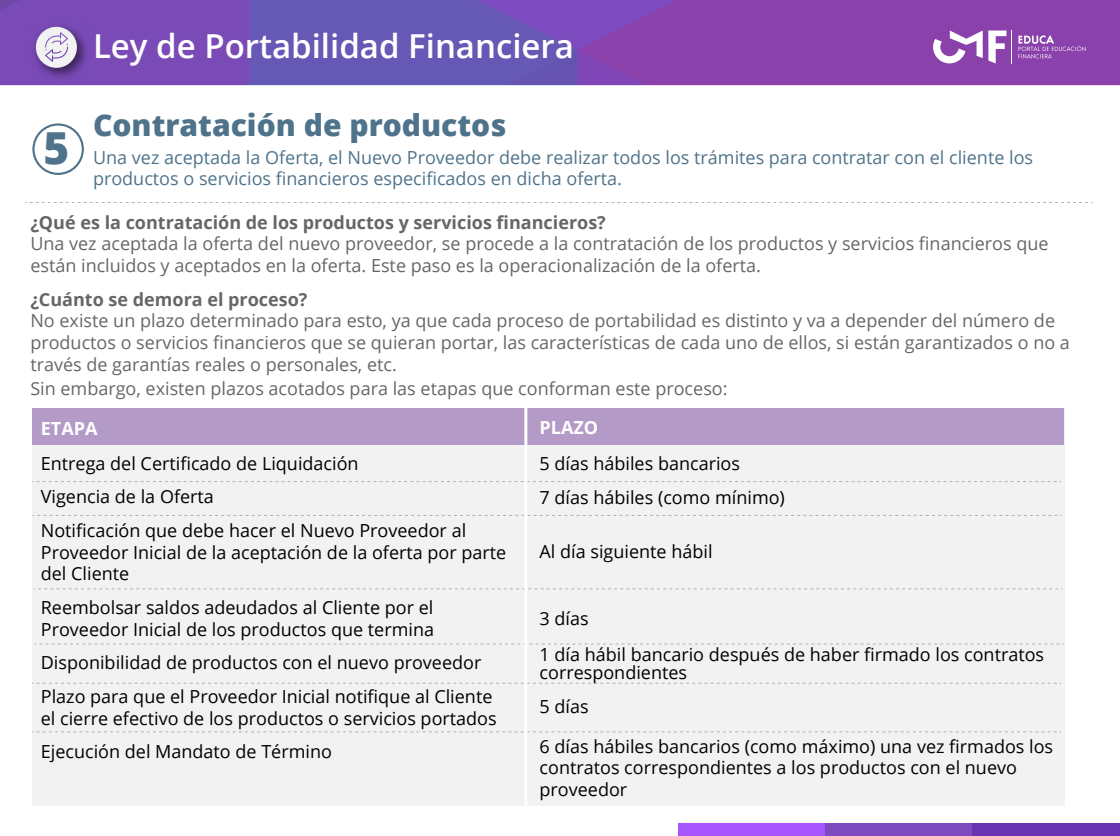
<style>
.page{position:relative;width:1120px;height:836px;background:#fff}
.page>*{position:absolute;margin:0;border:0;box-sizing:border-box;transform-origin:0 0}
.t1{font:800 44.1px "Open Sans";color:#4e738a}
.t2{font:600 33px "Open Sans";color:#fff}
.t3{font:800 30px "Open Sans";color:#4e738a}
.t4{font:18px/33.6px "Open Sans";color:#000}
.t5{font:18px/21.6px "Open Sans";color:#666}
.t6{font:18px/21.6px "Open Sans";color:#4e738a}
.t7{font:700 18px "Open Sans";color:#666}
.t8{font:700 18px "Open Sans";color:#fff}
</style>
<div class="page">
<div style="left:32px;top:408px;width:1033px;height:397px;background:#f2f2f2"></div>
<div style="left:32px;top:408px;width:1031px;height:36px;background:#b49bc7"></div>
<div style="left:905px;top:0;width:215px;height:85px;background:#8b41ac"></div>
<svg style="left:0;top:0;width:905px;height:85px;background:#7a4eb3"></svg>
<div style="left:32px;top:123px;width:52px;height:52px;border:2px solid #4e738a;border-radius:50%"></div>
<hr style="left:1011px;top:30px;width:1px;height:33px;background:#fff">
<svg style="left:933px;top:30px;width:49px;height:33px"></svg>
<svg style="left:1018px;top:35px;width:67px;height:23px;background:#9d5fb9"></svg>
<svg style="left:988px;top:30px;width:18px;height:33px"></svg>
<svg style="left:25px;top:202px;width:1068px;height:1px"></svg>
<div style="left:679px;top:823px;width:147px;height:12px;background:#a655ff"></div>
<div style="left:825px;top:823px;width:148px;height:12px;background:#7c4cbf"></div>
<div style="left:972px;top:823px;width:148px;height:12px;background:#6935b2"></div>
<svg style="left:32px;top:481px;width:1029px;height:1px"></svg>
<svg style="left:33px;top:588px;width:1029px;height:1px"></svg>
<svg style="left:35px;top:643px;width:1029px;height:1px"></svg>
<svg style="left:32px;top:682px;width:1029px;height:1px"></svg>
<svg style="left:32px;top:731px;width:1029px;height:1px"></svg>
<hr style="left:524px;top:404px;width:3px;height:406px;background:#fff">
<h2 class="t2" style="left:93px;top:23px;width:482px">Ley de Portabilidad Financiera</h2>
<h3 class="t3" style="left:93px;top:102px;width:415px">Contratación de productos</h3>
<p class="t6" style="left:93px;top:146px;width:941px">Una vez aceptada la Oferta, el Nuevo Proveedor debe realizar todos los trámites para contratar con el cliente los productos o servicios financieros especificados en dicha oferta.</p>
<p class="t7" style="left:30px;top:209px;width:577px">¿Qué es la contratación de los productos y servicios financieros?</p>
<p class="t5" style="left:30px;top:232px;width:1019px">Una vez aceptada la oferta del nuevo proveedor, se procede a la contratación de los productos y servicios financieros que están incluidos y aceptados en la oferta. Este paso es la operacionalización de la oferta.</p>
<p class="t7" style="left:30px;top:286px;width:279px">¿Cuánto se demora el proceso?</p>
<p class="t5" style="left:30px;top:309px;width:1041px">No existe un plazo determinado para esto, ya que cada proceso de portabilidad es distinto y va a depender del número de productos o servicios financieros que se quieran portar, las características de cada uno de ellos, si están garantizados o no a través de garantías reales o personales, etc.</p>
<p class="t5" style="left:30px;top:377px;width:699px">Sin embargo, existen plazos acotados para las etapas que conforman este proceso:</p>
<h1 class="t1" style="left:44px;top:115px;width:27px">5</h1>
<p class="t8" style="left:41px;top:416px;width:58px">ETAPA</p>
<p class="t8" style="left:539px;top:415px;width:60px">PLAZO</p>
<p class="t4" style="left:539px;top:446px;width:247px">5 días hábiles bancarios<br>7 días hábiles (como mínimo)</p>
<p class="t4" style="left:539px;top:534px;width:174px">Al día siguiente hábil</p>
<p class="t4" style="left:41px;top:446px;width:427px">Entrega del Certificado de Liquidación<br>Vigencia de la Oferta<br>Notificación que debe hacer el Nuevo Proveedor al</p>
<p class="t4" style="left:41px;top:540px;width:467px;line-height:21.6px">Proveedor Inicial de la aceptación de la oferta por parte del Cliente</p>
<p class="t4" style="left:41px;top:596px;width:395px;line-height:21.6px">Reembolsar saldos adeudados al Cliente por el<br>Proveedor Inicial de los productos que termina</p>
<p class="t4" style="left:41px;top:645px;width:453px">Disponibilidad de productos con el nuevo proveedor<br>Plazo para que el Proveedor Inicial notifique al Cliente</p>
<p class="t4" style="left:41px;top:700px;width:457px">el cierre efectivo de los productos o servicios portados<br>Ejecución del Mandato de Término</p>
<p class="t4" style="left:539px;top:600px;width:506px;line-height:36px">3 días<br>1 día hábil bancario después de haber firmado los contratos</p>
<p class="t4" style="left:539px;top:655px;width:149px">correspondientes<br>5 días</p>
<p class="t4" style="left:539px;top:734px;width:515px;line-height:21.6px">6 días hábiles bancarios (como máximo) una vez firmados los contratos correspondientes a los productos con el nuevo proveedor</p>
</div>
